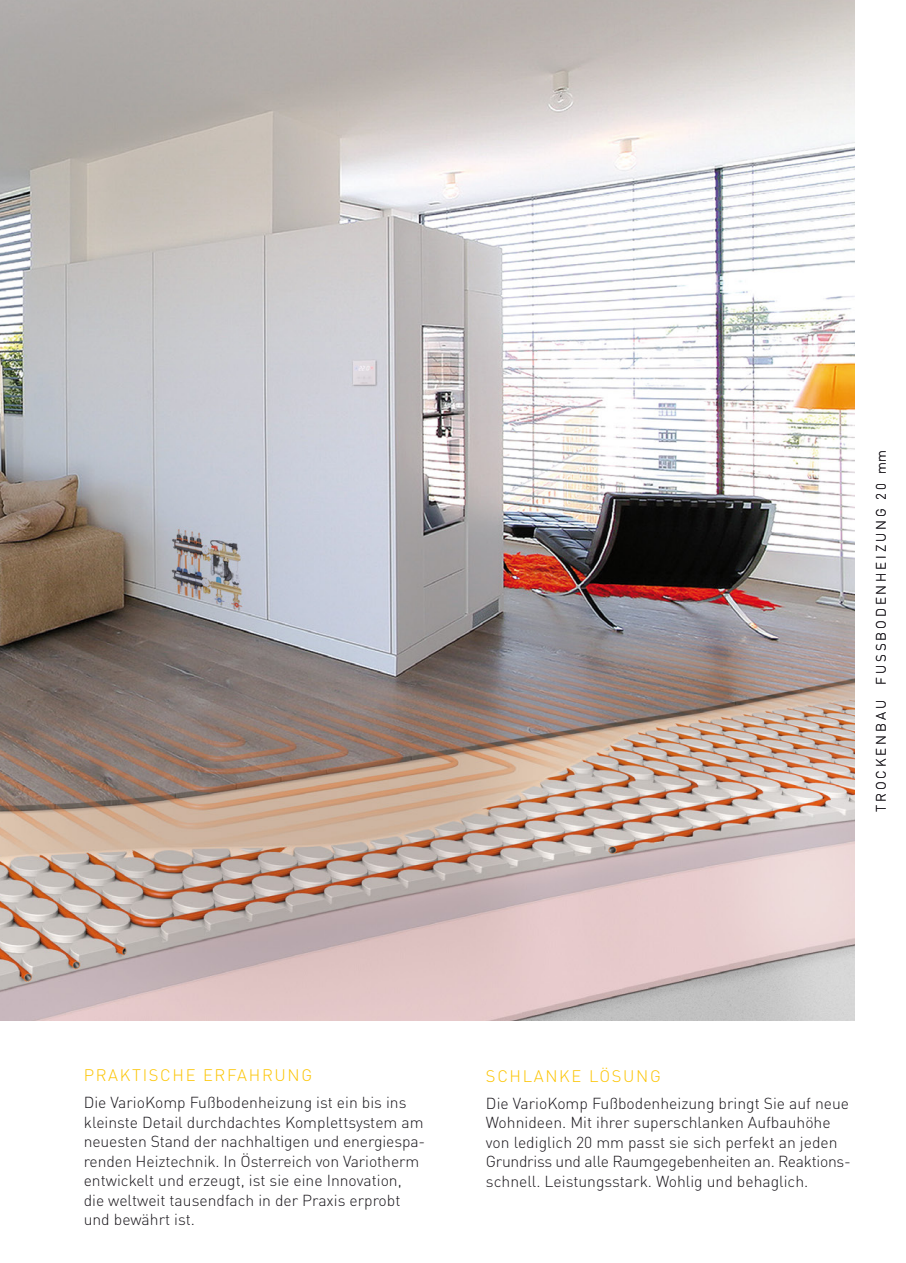
<style>
.page{position:relative;width:906px;height:1263px;background:#fff}
.page>*{position:absolute;margin:0;border:0;box-sizing:border-box;transform-origin:0 0}
.t1{font:300 16.5px "DIN Pro";letter-spacing:.1em;color:#fcc400}
.t2{font:300 15.75px/19.5px "DIN Pro";color:#1a171c}
.t3{font:300 13.5px "DIN Pro";letter-spacing:.215em;color:#1a171c}
</style>
<div class="page">
<img style="left:0;top:0;width:855px;height:1020px">
<p class="t3" style="left:870px;top:812px;width:363px;rotate:-90deg">TROCKENBAU FUSSBODENHEIZUNG 20 mm</p>
<p class="t1" style="left:84px;top:1063px;width:230px">PRAKTISCHE ERFAHRUNG</p>
<p class="t2" style="left:84px;top:1091px;width:343px">Die VarioKomp Fußbodenheizung ist ein bis ins kleinste Detail durchdachtes Komplettsystem am neuesten Stand der nachhaltigen und energiespa&shy;renden Heiztechnik. In Österreich von Variotherm entwickelt und erzeugt, ist sie eine Innovation, die weltweit tausendfach in der Praxis erprobt und bewährt ist.</p>
<p class="t1" style="left:486px;top:1063px;width:176px">SCHLANKE LÖSUNG</p>
<p class="t2" style="left:486px;top:1092px;width:366px">Die VarioKomp Fußbodenheizung bringt Sie auf neue Wohnideen. Mit ihrer superschlanken Aufbauhöhe von lediglich 20 mm passt sie sich perfekt an jeden Grundriss und alle Raumgegebenheiten an. Reaktions&shy;schnell. Leistungsstark. Wohlig und behaglich.</p>
</div>
